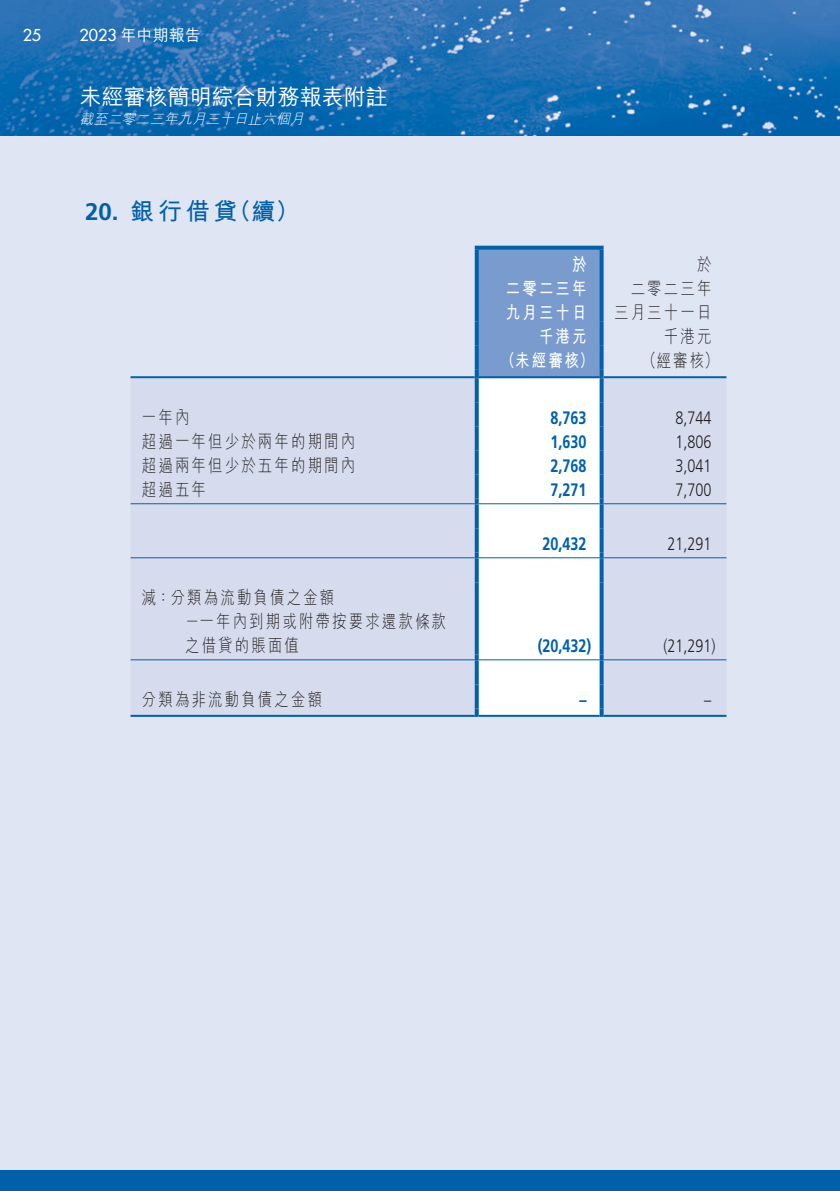
<style>
.page{position:relative;width:840px;height:1191px;background:#fff}
.page>*{position:absolute;margin:0;border:0;box-sizing:border-box;transform-origin:0 0}
._01_Heading_1{font:700 24px "M Hei HK";color:#0060aa}
._01_Heading_1-2{font:700 24px "Frutiger LT Std";color:#0060aa}
.t1{font:500 22px "M Hei HK";color:#fff}
._50_Table_Body{font:300 18px/24px "M Hei HK";letter-spacing:.15em;color:#231f20;scale:.8 1}
._50_Table_Body-2{font:300 18px "Frutiger LT Std";color:#231f20;scale:.8 1}
._50_Table_Body-3{font:700 18px "Frutiger LT Std";color:#0060aa;scale:.8 1}
._50_Table_Body-4{font:700 18px "M Hei HK";letter-spacing:.15em;color:#fff;scale:.8 1}
.t2{font:500 16px "M Hei HK";color:#fff}
.t3{font:500 16px "Futura Std";color:#fff}
.t4{font:italic 300 14px "M Hei HK";color:#fff}
.s1{font-family:"Futura Std"}
</style>
<div class="page">
<div style="left:0;top:0;width:839px;height:1191px;background:#e0e5f3"></div>
<div style="left:0;top:1170px;width:839px;height:21px;background:#0060aa"></div>
<img style="left:0;top:0;width:839px;height:136px">
<div style="left:130px;top:378px;width:596px;height:337px;background:#d6dcee"></div>
<div style="left:478px;top:378px;width:121px;height:337px;background:#fff"></div>
<svg style="left:474px;top:378px;width:4px;height:24px"></svg>
<svg style="left:474px;top:402px;width:4px;height:24px"></svg>
<svg style="left:474px;top:426px;width:4px;height:24px"></svg>
<svg style="left:474px;top:450px;width:4px;height:24px"></svg>
<svg style="left:474px;top:474px;width:4px;height:24px"></svg>
<svg style="left:474px;top:498px;width:4px;height:6px"></svg>
<svg style="left:474px;top:504px;width:4px;height:24px"></svg>
<svg style="left:474px;top:528px;width:4px;height:24px"></svg>
<svg style="left:474px;top:552px;width:4px;height:6px"></svg>
<svg style="left:474px;top:558px;width:4px;height:24px"></svg>
<svg style="left:474px;top:582px;width:4px;height:72px"></svg>
<svg style="left:474px;top:654px;width:4px;height:6px"></svg>
<svg style="left:474px;top:660px;width:4px;height:24px"></svg>
<svg style="left:474px;top:684px;width:4px;height:24px"></svg>
<svg style="left:474px;top:708px;width:4px;height:9px"></svg>
<svg style="left:474px;top:250px;width:129px;height:128px;background:#7398cb"></svg>
<svg style="left:599px;top:378px;width:4px;height:24px"></svg>
<svg style="left:599px;top:402px;width:4px;height:24px"></svg>
<svg style="left:599px;top:426px;width:4px;height:24px"></svg>
<svg style="left:599px;top:450px;width:4px;height:24px"></svg>
<svg style="left:599px;top:474px;width:4px;height:24px"></svg>
<svg style="left:599px;top:498px;width:4px;height:6px"></svg>
<svg style="left:599px;top:504px;width:4px;height:24px"></svg>
<svg style="left:599px;top:528px;width:4px;height:24px"></svg>
<svg style="left:599px;top:552px;width:4px;height:6px"></svg>
<svg style="left:599px;top:558px;width:4px;height:24px"></svg>
<svg style="left:599px;top:582px;width:4px;height:72px"></svg>
<svg style="left:599px;top:654px;width:4px;height:6px"></svg>
<svg style="left:599px;top:660px;width:4px;height:24px"></svg>
<svg style="left:599px;top:684px;width:4px;height:24px"></svg>
<svg style="left:599px;top:708px;width:4px;height:9px"></svg>
<svg style="left:474px;top:246px;width:129px;height:4px"></svg>
<hr style="left:130px;top:376px;width:344px;height:2px;background:#0060aa">
<hr style="left:478px;top:376px;width:121px;height:2px;background:#0060aa">
<hr style="left:603px;top:376px;width:123px;height:2px;background:#0060aa">
<hr style="left:130px;top:503px;width:344px;height:1px;background:#0060aa">
<hr style="left:478px;top:503px;width:121px;height:1px;background:#0060aa">
<hr style="left:603px;top:503px;width:123px;height:1px;background:#0060aa">
<hr style="left:130px;top:557px;width:344px;height:1px;background:#0060aa">
<hr style="left:478px;top:557px;width:121px;height:1px;background:#0060aa">
<hr style="left:603px;top:557px;width:123px;height:1px;background:#0060aa">
<hr style="left:130px;top:659px;width:344px;height:1px;background:#0060aa">
<hr style="left:478px;top:659px;width:121px;height:1px;background:#0060aa">
<hr style="left:603px;top:659px;width:123px;height:1px;background:#0060aa">
<hr style="left:130px;top:715px;width:344px;height:2px;background:#0060aa">
<hr style="left:478px;top:715px;width:121px;height:2px;background:#0060aa">
<hr style="left:603px;top:715px;width:123px;height:2px;background:#0060aa">
<p class="t3" style="left:23px;top:25px;width:20px">25</p>
<p class="t2" style="left:80px;top:23px;width:122px"><span class="s1">2023</span> 年中期報告</p>
<p class="t1" style="left:80px;top:81px;width:310px">未經審核簡明綜合財務報表附註</p>
<p class="t4" style="left:80px;top:111px;width:229px">截至二零二三年九月三十日止六個月</p>
<p class="_01_Heading_1-2" style="left:85px;top:197px;width:35px">20.</p>
<p class="_01_Heading_1" style="left:130px;top:194px;width:108px">銀行借貸</p>
<p class="_01_Heading_1" style="left:227px;top:194px;width:73px">（續(</p>
<p class="_50_Table_Body" style="left:142px;top:405px;width:61px">一年內</p>
<p class="_50_Table_Body" style="left:142px;top:429px;width:268px">超過一年但少於兩年的期間內</p>
<p class="_50_Table_Body" style="left:142px;top:453px;width:268px">超過兩年但少於五年的期間內</p>
<p class="_50_Table_Body" style="left:142px;top:477px;width:82px">超過五年</p>
<p class="_50_Table_Body" style="left:185px;top:585px;width:327px;text-indent:-43px">減：分類為流動負債之金額<br>－一年內到期或附帶按要求還款條款</p>
<p class="_50_Table_Body" style="left:185px;top:633px;width:144px">之借貸的賬面值</p>
<p class="_50_Table_Body" style="left:142px;top:687px;width:227px">分類為非流動負債之金額</p>
<p class="_50_Table_Body-4" style="left:572px;top:252px;width:20px">於</p>
<p class="_50_Table_Body-4" style="left:505px;top:276px;width:102px">二零二三年</p>
<p class="_50_Table_Body-4" style="left:505px;top:300px;width:102px">九月三十日</p>
<p class="_50_Table_Body-4" style="left:538px;top:324px;width:61px">千港元</p>
<p class="_50_Table_Body" style="left:696px;top:252px;width:20px">於</p>
<p class="_50_Table_Body" style="left:630px;top:276px;width:102px">二零二三年</p>
<p class="_50_Table_Body" style="left:613px;top:300px;width:123px">三月三十一日</p>
<p class="_50_Table_Body" style="left:663px;top:324px;width:61px">千港元</p>
<p class="_50_Table_Body-4" style="left:500px;top:348px;width:118px">（未經審核）</p>
<p class="_50_Table_Body" style="left:642px;top:348px;width:97px">（經審核(</p>
<p class="_50_Table_Body-3" style="left:550px;top:407px;width:47px">8,763</p>
<p class="_50_Table_Body-2" style="left:675px;top:407px;width:47px">8,744</p>
<p class="_50_Table_Body-3" style="left:550px;top:431px;width:47px">1,630</p>
<p class="_50_Table_Body-2" style="left:675px;top:431px;width:47px">1,806</p>
<p class="_50_Table_Body-3" style="left:550px;top:455px;width:47px">2,768</p>
<p class="_50_Table_Body-2" style="left:675px;top:455px;width:47px">3,041</p>
<p class="_50_Table_Body-3" style="left:550px;top:479px;width:47px">7,271</p>
<p class="_50_Table_Body-2" style="left:675px;top:479px;width:47px">7,700</p>
<p class="_50_Table_Body-3" style="left:542px;top:533px;width:57px">20,432</p>
<p class="_50_Table_Body-2" style="left:667px;top:533px;width:57px">21,291</p>
<p class="_50_Table_Body-3" style="left:537px;top:635px;width:69px">)20,432(</p>
<p class="_50_Table_Body-3" style="left:579px;top:689px;width:10px">–</p>
<p class="_50_Table_Body-2" style="left:663px;top:635px;width:67px">)21,291(</p>
<p class="_50_Table_Body-2" style="left:703px;top:689px;width:10px">–</p>
</div>
